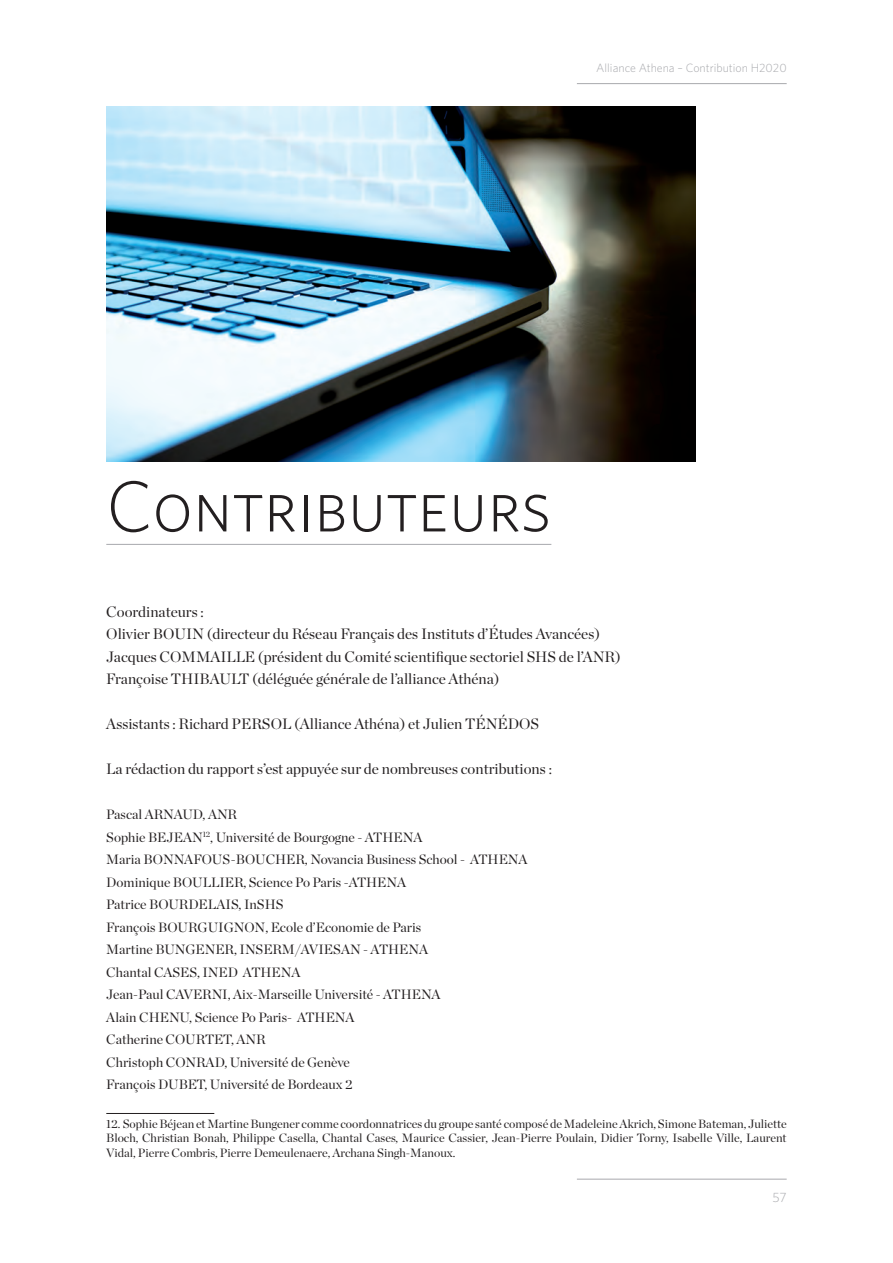
<style>
.page{position:relative;width:893px;height:1263px;background:#fff}
.page>*{position:absolute;margin:0;border:0;box-sizing:border-box;transform-origin:0 0}
.Titre_partie{font:72px "Whitney HTF Light SC";color:#231f20}
.Corps_de_texte{font:15px "Chronicle Display";color:#231f20}
.Corps_de_texte-2{font:13.5px "Chronicle Display";color:#231f20}
.t1{font:300 13.5px "Whitney HTF";color:#a8a9ad}
.Footnote_text{font:12px/14.4px "Chronicle Display";color:#231f20;text-align:justify}
.t2{font:300 12px "Whitney HTF";color:#a8a9ad}
</style>
<div class="page">
<hr style="left:577px;top:1179px;width:210px;height:1px;background:#a8a9ad">
<hr style="left:577px;top:83px;width:210px;height:1px;background:#a8a9ad">
<hr style="left:106px;top:1113px;width:108px;height:1px;background:#231f20">
<img style="left:106px;top:106px;width:589px;height:355px">
<hr style="left:106px;top:544px;width:445px;height:1px;background:#a8a9ad">
<p class="t2" style="left:596px;top:61px;width:192px">Alliance Athena – Contribution H2020</p>
<p class="Titre_partie" style="left:106px;top:465px;width:446px">Contributeurs</p>
<p class="Corps_de_texte" style="left:106px;top:600px;width:99px">Coordinateurs :</p>
<p class="Corps_de_texte" style="left:106px;top:622px;width:495px">Olivier BOUIN (directeur du Réseau Français des Instituts d’Études Avancées)</p>
<p class="Corps_de_texte" style="left:106px;top:645px;width:516px">Jacques COMMAILLE (président du Comité scientifique sectoriel SHS de l’ANR)</p>
<p class="Corps_de_texte" style="left:106px;top:667px;width:395px">Françoise THIBAULT (déléguée générale de l’alliance Athéna)</p>
<p class="Corps_de_texte" style="left:106px;top:712px;width:434px">Assistants : Richard PERSOL (Alliance Athéna) et Julien TÉNÉDOS</p>
<p class="Corps_de_texte" style="left:106px;top:757px;width:447px">La rédaction du rapport s’est appuyée sur de nombreuses contributions :</p>
<p class="Corps_de_texte-2" style="left:106px;top:804px;width:132px">Pascal ARNAUD, ANR</p>
<p class="Corps_de_texte-2" style="left:106px;top:826px;width:318px">Sophie BEJEAN<sup>12</sup>, Université de Bourgogne - ATHENA</p>
<p class="Corps_de_texte-2" style="left:106px;top:849px;width:423px">Maria BONNAFOUS-BOUCHER, Novancia Business School - ATHENA</p>
<p class="Corps_de_texte-2" style="left:106px;top:871px;width:301px">Dominique BOULLIER, Science Po Paris -ATHENA</p>
<p class="Corps_de_texte-2" style="left:106px;top:894px;width:179px">Patrice BOURDELAIS, InSHS</p>
<p class="Corps_de_texte-2" style="left:106px;top:916px;width:316px">François BOURGUIGNON, Ecole d’Economie de Paris</p>
<p class="Corps_de_texte-2" style="left:106px;top:939px;width:323px">Martine BUNGENER, INSERM/AVIESAN - ATHENA</p>
<p class="Corps_de_texte-2" style="left:106px;top:961px;width:196px">Chantal CASES, INED ATHENA</p>
<p class="Corps_de_texte-2" style="left:106px;top:984px;width:336px">Jean-Paul CAVERNI, Aix-Marseille Université - ATHENA</p>
<p class="Corps_de_texte-2" style="left:106px;top:1006px;width:250px">Alain CHENU, Science Po Paris- ATHENA</p>
<p class="Corps_de_texte-2" style="left:106px;top:1029px;width:161px">Catherine COURTET, ANR</p>
<p class="Corps_de_texte-2" style="left:106px;top:1051px;width:245px">Christoph CONRAD, Université de Genève</p>
<p class="Corps_de_texte-2" style="left:106px;top:1074px;width:248px">François DUBET, Université de Bordeaux 2</p>
<p class="Footnote_text" style="left:106px;top:1115px;width:682px">12. Sophie Béjean et Martine Bungener comme coordonnatrices du groupe santé composé de Madeleine Akrich, Simone Bateman, Juliette Bloch, Christian Bonah, Philippe Casella, Chantal Cases, Maurice Cassier, Jean-Pierre Poulain, Didier Torny, Isabelle Ville, Laurent Vidal, Pierre Combris, Pierre Demeulenaere, Archana Singh-Manoux.</p>
<p class="t1" style="left:772px;top:1189px;width:16px">57</p>
</div>
